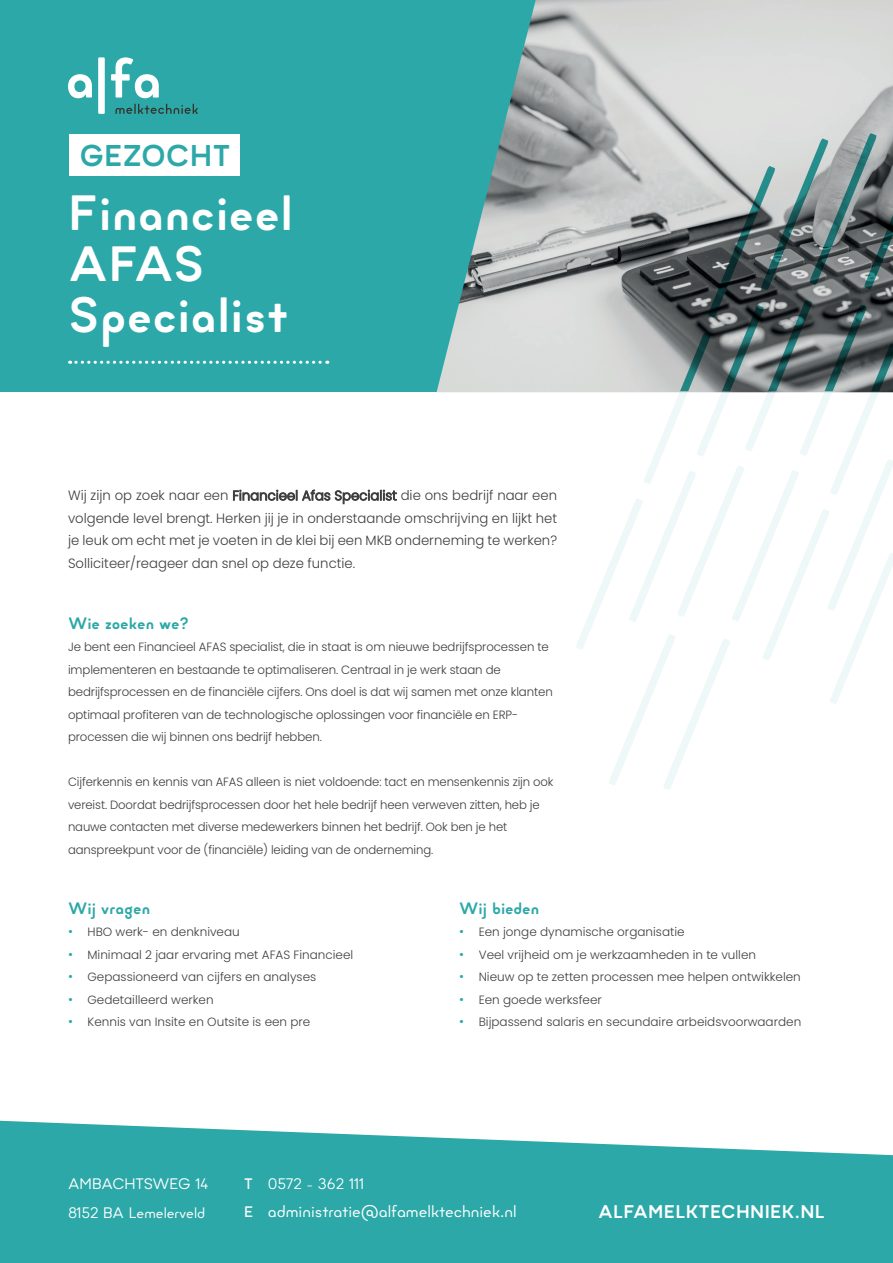
<style>
.page{position:relative;width:893px;height:1263px;background:#fff}
.page>*{position:absolute;margin:0;border:0;box-sizing:border-box;transform-origin:0 0}
.t1{font:700 49.5px/51.2px "Minimo";letter-spacing:.01em;color:#fff}
.t2{font:700 30px "Minimo";letter-spacing:.01em;color:#2ca8a8}
.t3{font:700 18.3px "Minimo";letter-spacing:.02em;color:#fff}
.t4{font:16.95px "Minimo";color:#fff}
.t5{font:700 16.5px "Minimo";color:#2ca8a8}
.t6{font:15.15px "Minimo";color:#fff}
.t7{font:300 13.5px/22.5px "Poppins";color:#3e3e3f;text-align:justify}
.t8{font:300 12px/22.5px "Poppins";letter-spacing:-.01em;color:#3e3e3f}
.s1{font-size:13.5px;color:#2ca8a8}
.s2{font-weight:500}
.s3{font-weight:500;font-size:15.15px}
</style>
<div class="page">
<svg style="left:0;top:1121px;width:893px;height:142px;background:#45b2b2"></svg>
<div style="left:0;top:0;width:893px;height:391px;background:#2ca8a8"></div>
<svg style="left:68px;top:74px;width:24px;height:24px"></svg>
<div style="left:98px;top:57px;width:7px;height:57px;background:#fff"></div>
<svg style="left:111px;top:57px;width:48px;height:41px"></svg>
<svg style="left:115px;top:104px;width:83px;height:10px"></svg>
<img style="left:437px;top:0;width:456px;height:392px">
<svg style="left:576px;top:133px;width:317px;height:657px"></svg>
<svg style="left:70px;top:361px;width:258px;height:3px"></svg>
<div style="left:70px;top:134px;width:170px;height:42px;background:#fff"></div>
<p class="t2" style="left:79px;top:135px;width:153px">GEZOCHT</p>
<p class="t1" style="left:68px;top:186px;width:227px">Financieel</p>
<p class="t1" style="left:68px;top:238px;width:222px">AFAS<br>Specialist</p>
<p class="t7" style="left:68px;top:484px;width:491px">Wij zijn op zoek naar een Financieel Afas Specialist die ons bedrijf naar een volgende level brengt. Herken jij je in onderstaande omschrijving en lijkt het je leuk om echt met je voeten in de klei bij een MKB onderneming te werken?<br>Solliciteer/reageer dan snel op deze functie.</p>
<p class="t5" style="left:68px;top:612px;width:123px">Wie zoeken we?</p>
<p class="t8" style="left:68px;top:636px;width:486px">Je bent een Financieel AFAS specialist, die in staat is om nieuwe bedrijfsprocessen te implementeren en bestaande te optimaliseren. Centraal in je werk staan de bedrijfsprocessen en de financiële cijfers. Ons doel is dat wij samen met onze klanten optimaal profiteren van de technologische oplossingen voor financiële en ERP&shy;processen die wij binnen ons bedrijf hebben.</p>
<p class="t8" style="left:68px;top:771px;width:487px">Cijferkennis en kennis van AFAS alleen is niet voldoende: tact en mensenkennis zijn ook vereist. Doordat bedrijfsprocessen door het hele bedrijf heen verweven zitten, heb je nauwe contacten met diverse medewerkers binnen het bedrijf. Ook ben je het aanspreekpunt voor de (financiële) leiding van de onderneming.</p>
<p class="t5" style="left:68px;top:897px;width:84px">Wij vragen</p>
<p class="t8" style="left:68px;top:921px;width:173px"><span class="s1">•</span> HBO werk- en denkniveau</p>
<p class="t8" style="left:68px;top:943px;width:287px"><span class="s1">•</span> Minimaal 2 jaar ervaring met AFAS Financieel</p>
<p class="t8" style="left:68px;top:966px;width:250px"><span class="s1">•</span> Gepassioneerd van cijfers en analyses</p>
<p class="t8" style="left:68px;top:988px;width:147px"><span class="s1">•</span> Gedetailleerd werken</p>
<p class="t8" style="left:68px;top:1011px;width:244px"><span class="s1">•</span> Kennis van Insite en Outsite is een pre</p>
<p class="t5" style="left:459px;top:897px;width:82px">Wij bieden</p>
<p class="t8" style="left:459px;top:921px;width:227px"><span class="s1">•</span> Een jonge dynamische organisatie</p>
<p class="t8" style="left:459px;top:943px;width:298px"><span class="s1">•</span> Veel vrijheid om je werkzaamheden in te vullen</p>
<p class="t8" style="left:459px;top:966px;width:343px"><span class="s1">•</span> Nieuw op te zetten processen mee helpen ontwikkelen</p>
<p class="t8" style="left:459px;top:988px;width:144px"><span class="s1">•</span> Een goede werksfeer</p>
<p class="t8" style="left:459px;top:1011px;width:343px"><span class="s1">•</span> Bijpassend salaris en secundaire arbeidsvoorwaarden</p>
<p class="t6" style="left:68px;top:1174px;width:142px">AMBACHTSWEG 14</p>
<p class="t6" style="left:68px;top:1203px;width:139px">8152 BA Lemelerveld</p>
<p class="t6" style="left:244px;top:1174px;width:121px"><span class="s2">T</span> 0572 - 362 111</p>
<p class="t4" style="left:244px;top:1200px;width:274px"><span class="s3">E</span> administratie@alfamelktechniek.nl</p>
<p class="t3" style="left:598px;top:1199px;width:228px">ALFAMELKTECHNIEK.NL</p>
</div>
